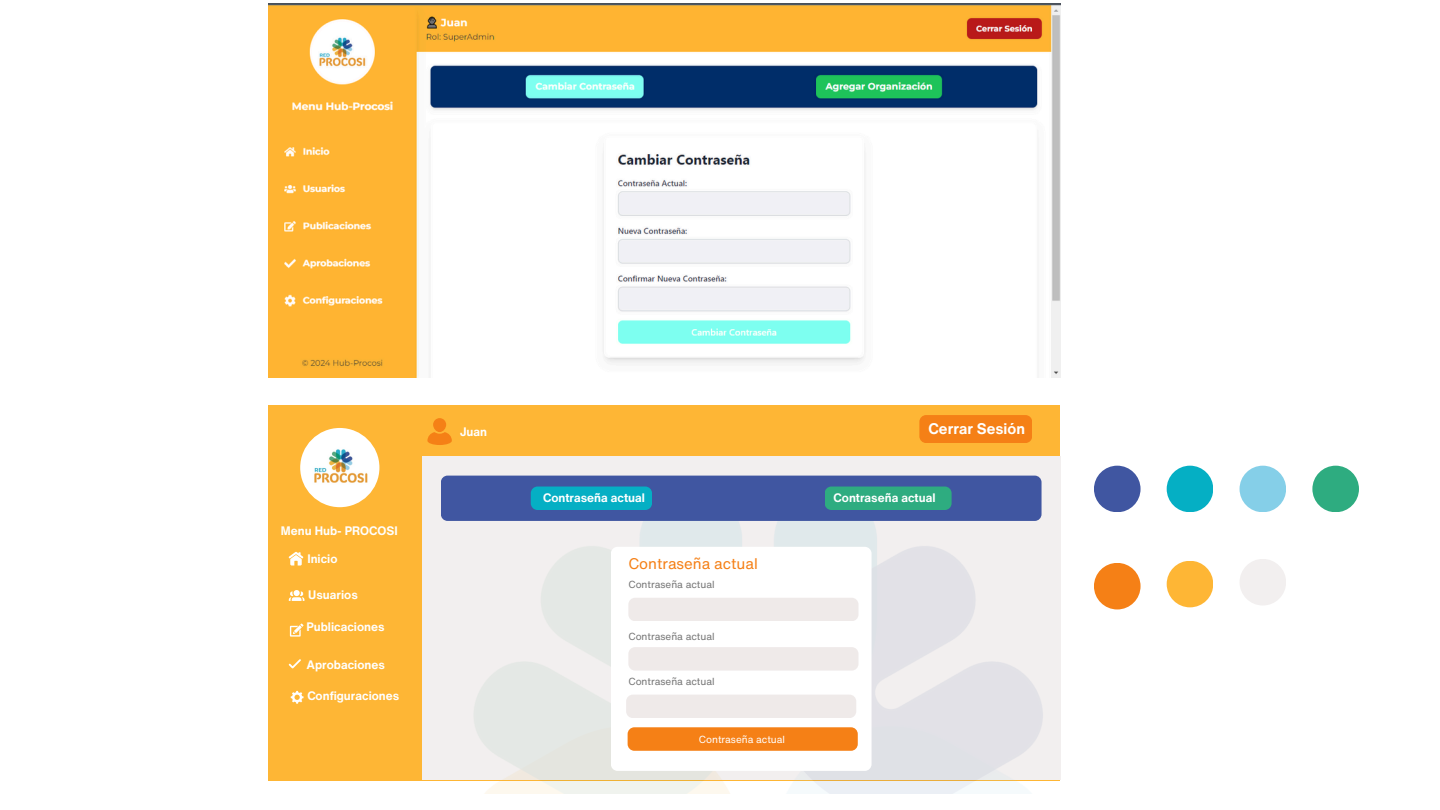
<style>
.page{position:relative;width:1440px;height:810px;background:#fff}
.page>*{position:absolute;margin:0;border:0;box-sizing:border-box;transform-origin:0 0}
.t1{font:15px "Helvetica Now Text";color:#f58016}
.t2{font:700 15px "Helvetica Now Text";color:#fff}
.t3{font:700 12px "Helvetica Now Text";color:#fff}
.t4{font:10px "Helvetica Now Text";color:#757575}
.t5{font:10px "Helvetica Now Text";color:#fff}
</style>
<div class="page">
<img style="left:269px;top:4px;width:792px;height:374px">
<div style="left:269px;top:405px;width:791px;height:375px;background:#feb635"></div>
<img style="left:416px;top:456px;width:639px;height:337px">
<div style="left:441px;top:476px;width:601px;height:45px;background:#4056a1;border-radius:7px"></div>
<div style="left:611px;top:547px;width:261px;height:224px;background:#fff;border-radius:7px"></div>
<div style="left:628px;top:598px;width:231px;height:23px;background:#efeae9;border-radius:7px"></div>
<div style="left:628px;top:647px;width:231px;height:24px;background:#efeae9;border-radius:7px"></div>
<div style="left:626px;top:695px;width:230px;height:23px;background:#efeae9;border-radius:7px"></div>
<div style="left:628px;top:727px;width:230px;height:24px;background:#f58016;border-radius:7px"></div>
<div style="left:531px;top:487px;width:121px;height:23px;background:#05afc4;border-radius:7px"></div>
<div style="left:825px;top:487px;width:127px;height:23px;background:#2eac80;border-radius:7px"></div>
<img style="left:300px;top:428px;width:79px;height:79px;border-radius:50%">
<svg style="left:289px;top:552px;width:14px;height:13px"></svg>
<svg style="left:289px;top:590px;width:15px;height:11px"></svg>
<svg style="left:290px;top:624px;width:13px;height:12px"></svg>
<svg style="left:289px;top:659px;width:12px;height:9px"></svg>
<svg style="left:291px;top:691px;width:12px;height:13px"></svg>
<div style="left:433px;top:418px;width:13px;height:14px;background:#f58016;border-radius:50%"></div>
<svg style="left:427px;top:432px;width:25px;height:13px"></svg>
<div style="left:919px;top:415px;width:113px;height:28px;background:#f58016;border-radius:7px"></div>
<div style="left:1094px;top:466px;width:47px;height:46px;background:#4056a1;border-radius:50%"></div>
<div style="left:1167px;top:466px;width:46px;height:46px;background:#05afc4;border-radius:50%"></div>
<div style="left:1167px;top:561px;width:46px;height:46px;background:#feb635;border-radius:50%"></div>
<div style="left:1094px;top:563px;width:47px;height:46px;background:#f58016;border-radius:50%"></div>
<div style="left:1312px;top:466px;width:47px;height:46px;background:#2eac80;border-radius:50%"></div>
<div style="left:1240px;top:466px;width:46px;height:46px;background:#85cfe8;border-radius:50%"></div>
<div style="left:1240px;top:559px;width:46px;height:47px;background:#f2efef;border-radius:50%"></div>
<p class="t3" style="left:281px;top:521px;width:118px">Menu Hub- PROCOSI</p>
<h3 class="t3" style="left:307px;top:550px;width:32px">Inicio</h3>
<p class="t3" style="left:308px;top:586px;width:51px">Usuarios</p>
<h3 class="t3" style="left:307px;top:618px;width:80px">Publicaciones</h3>
<p class="t3" style="left:307px;top:655px;width:80px">Aprobaciones</p>
<h3 class="t3" style="left:307px;top:686px;width:94px">Configuraciones</h3>
<h3 class="t3" style="left:460px;top:422px;width:29px">Juan</h3>
<p class="t2" style="left:929px;top:417px;width:98px">Cerrar Sesión</p>
<h1 class="t3" style="left:543px;top:489px;width:103px">Contraseña actual</h1>
<p class="t3" style="left:834px;top:489px;width:103px">Contraseña actual</p>
<h3 class="t1" style="left:628px;top:552px;width:131px">Contraseña actual</h3>
<h3 class="t4" style="left:628px;top:577px;width:88px">Contraseña actual</h3>
<p class="t4" style="left:628px;top:629px;width:88px">Contraseña actual</p>
<h3 class="t4" style="left:628px;top:674px;width:88px">Contraseña actual</h3>
<p class="t5" style="left:699px;top:732px;width:88px">Contraseña actual</p>
</div>
